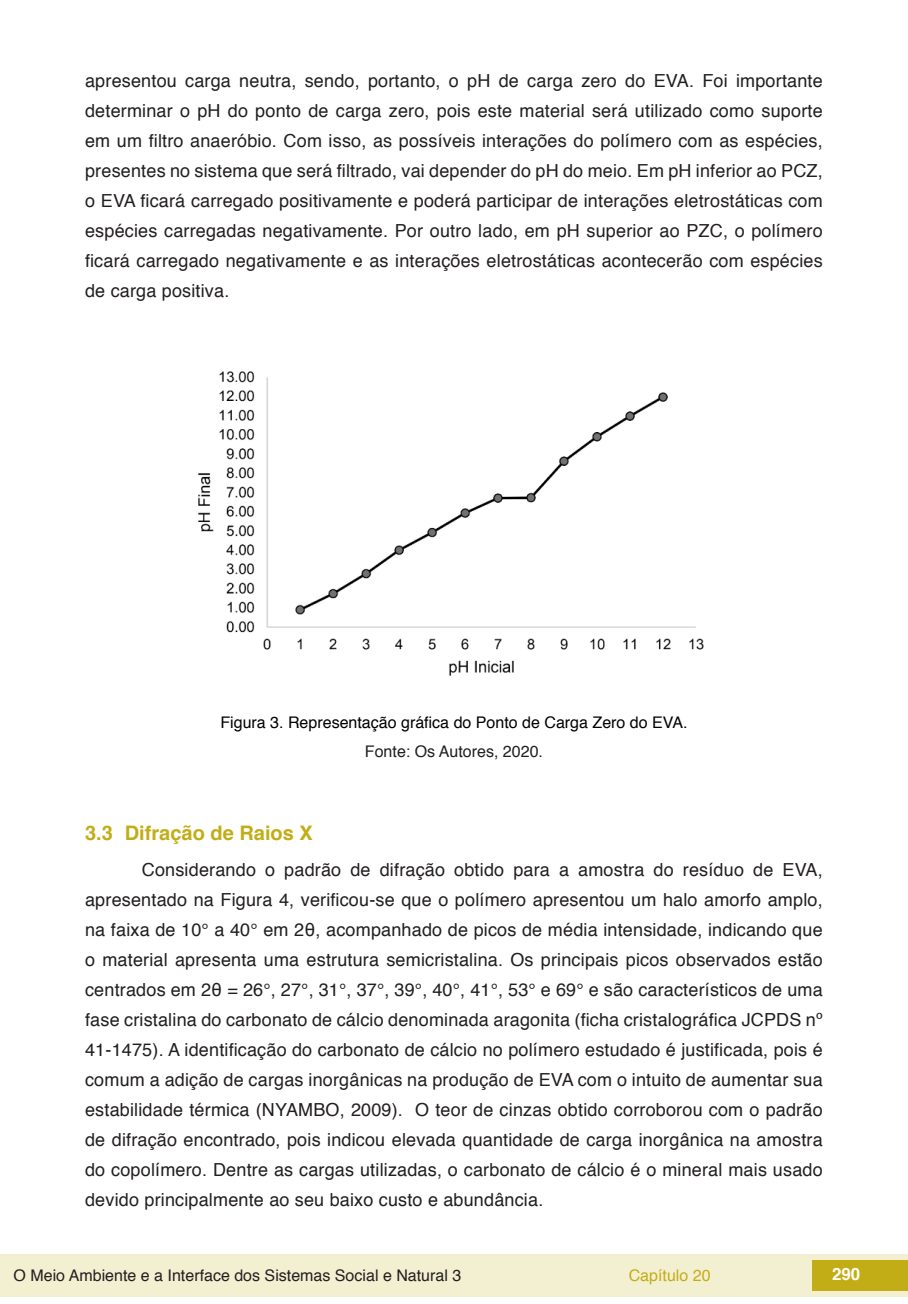
<style>
.page{position:relative;width:908px;height:1304px;background:#fff}
.page>*{position:absolute;margin:0;border:0;box-sizing:border-box;transform-origin:0 0}
.t1{font:700 20px "Helvetica";color:#c3ad17}
.txt{font:18px/30px "Helvetica";letter-spacing:.01em;color:#231f20;text-align:justify}
.t2{font:700 16.8px "Helvetica";color:#fff}
.fonte_tab_gra_imag{font:16px "Helvetica";color:#231f20}
.info_tab_graf_imag{font:16px "Helvetica";color:#000}
.t3{font:16px "Helvetica";color:#c3ad17}
</style>
<div class="page">
<div style="left:0;top:1254px;width:906px;height:43px;background:#f3efd1"></div>
<div style="left:812px;top:1261px;width:95px;height:30px;background:#c3ad17"></div>
<img style="left:198px;top:371px;width:506px;height:305px">
<p class="txt" style="left:85px;top:66px;width:738px">apresentou carga neutra, sendo, portanto, o pH de carga zero do EVA. Foi importante determinar o pH do ponto de carga zero, pois este material será utilizado como suporte em um filtro anaeróbio. Com isso, as possíveis interações do polímero com as espécies, presentes no sistema que será filtrado, vai depender do pH do meio. Em pH inferior ao PCZ, o EVA ficará carregado positivamente e poderá participar de interações eletrostáticas com espécies carregadas negativamente. Por outro lado, em pH superior ao PZC, o polímero ficará carregado negativamente e as interações eletrostáticas acontecerão com espécies de carga positiva.</p>
<p class="info_tab_graf_imag" style="left:220px;top:710px;width:468px">Figura 3. Representação gráfica do Ponto de Carga Zero do EVA.</p>
<p class="fonte_tab_gra_imag" style="left:365px;top:739px;width:179px">Fonte: Os Autores, 2020.</p>
<p class="t1" style="left:85px;top:817px;width:229px">3.3 Difração de Raios X</p>
<p class="txt" style="left:85px;top:855px;width:738px;text-indent:57px">Considerando o padrão de difração obtido para a amostra do resíduo de EVA, apresentado na Figura 4, verificou-se que o polímero apresentou um halo amorfo amplo, na faixa de 10° a 40° em 2θ, acompanhado de picos de média intensidade, indicando que o material apresenta uma estrutura semicristalina. Os principais picos observados estão centrados em 2θ = 26°, 27°, 31°, 37°, 39°, 40°, 41°, 53° e 69° e são característicos de uma fase cristalina do carbonato de cálcio denominada aragonita (ficha cristalográfica JCPDS nº 41-1475). A identificação do carbonato de cálcio no polímero estudado é justificada, pois é comum a adição de cargas inorgânicas na produção de EVA com o intuito de aumentar sua estabilidade térmica (NYAMBO, 2009). O teor de cinzas obtido corroborou com o padrão de difração encontrado, pois indicou elevada quantidade de carga inorgânica na amostra do copolímero. Dentre as cargas utilizadas, o carbonato de cálcio é o mineral mais usado devido principalmente ao seu baixo custo e abundância.</p>
<p class="fonte_tab_gra_imag" style="left:14px;top:1263px;width:449px">O Meio Ambiente e a Interface dos Sistemas Social e Natural 3</p>
<p class="t3" style="left:628px;top:1263px;width:83px">Capítulo 20</p>
<p class="t2" style="left:831px;top:1261px;width:30px">290</p>
</div>
